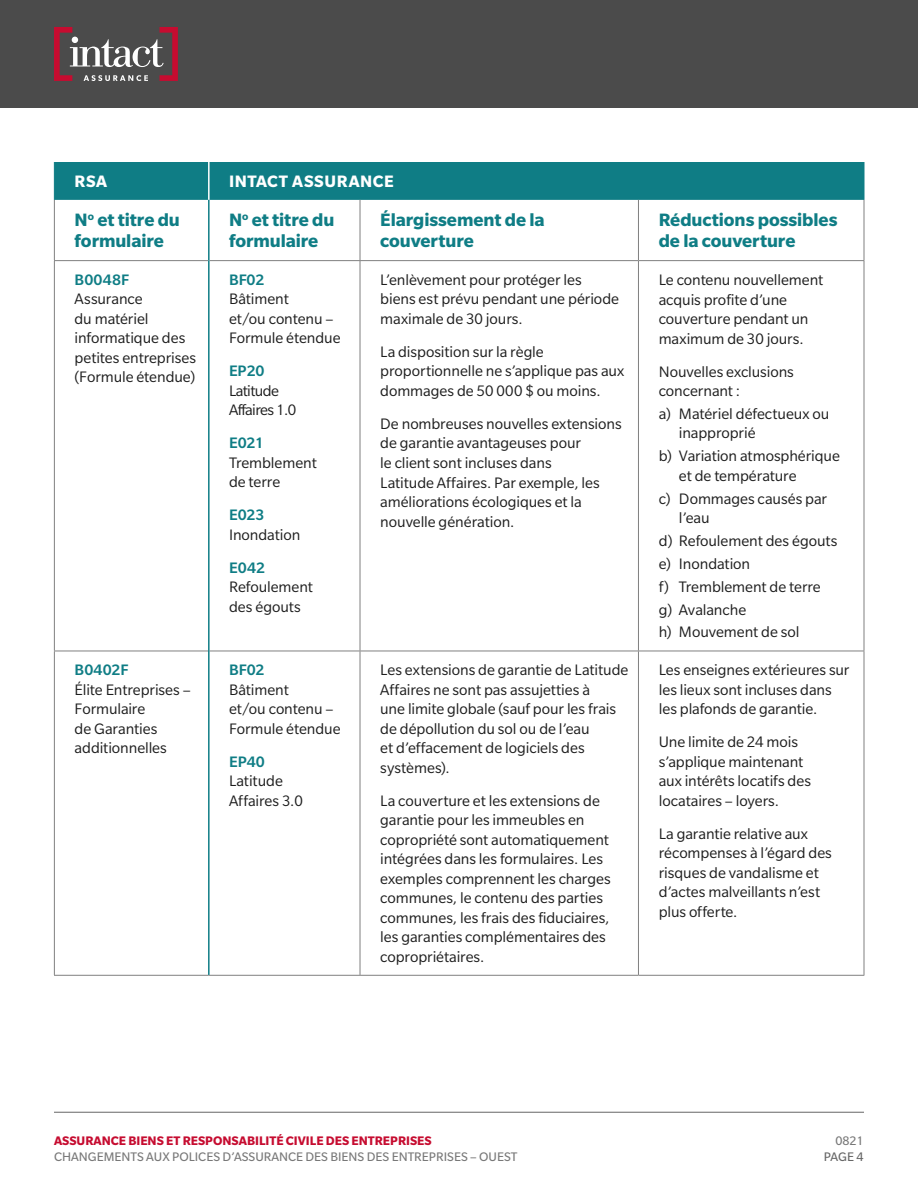
<style>
.page{position:relative;width:918px;height:1188px;background:#fff}
.page>*{position:absolute;margin:0;border:0;box-sizing:border-box;transform-origin:0 0}
.t1{font:700 19.5px/21px "Slate Std";letter-spacing:-.005em;color:#0f7d85}
.t2{font:700 18px "Slate Std";letter-spacing:.03em;color:#fff}
.Body__Table{font:16.5px/19.5px "Slate Std";letter-spacing:-.005em;color:#1e1e1e}
.Body_-_Letters__Tabl{font:16.5px/19.5px "Slate Std";letter-spacing:-.005em;color:#1e1e1e}
.Body__Table-2{font:16.5px/19.5px "Slate Std";letter-spacing:-.035em;color:#1e1e1e}
.t3{font:13.5px "Slate Std";color:#787878}
.t4{font:700 13.5px "Slate Std";color:#c60c30}
.t5{font:13.5px "Slate Std";color:#666}
.s1{font-weight:500;color:#0f7d85}
</style>
<div class="page">
<div style="left:0;top:0;width:918px;height:108px;background:#4b4b4b"></div>
<hr style="left:54px;top:1112px;width:810px;height:1px;background:#666">
<svg style="left:54px;top:27px;width:124px;height:54px"></svg>
<div style="left:55px;top:162px;width:809px;height:38px;background:#0f7d85"></div>
<hr style="left:208px;top:162px;width:2px;height:38px;background:#fff">
<hr style="left:360px;top:200px;width:1px;height:60px;background:#808080">
<hr style="left:638px;top:200px;width:1px;height:60px;background:#808080">
<hr style="left:864px;top:200px;width:1px;height:60px;background:#808080">
<hr style="left:210px;top:260px;width:150px;height:1px;background:#808080">
<hr style="left:360px;top:260px;width:278px;height:1px;background:#808080">
<hr style="left:360px;top:261px;width:1px;height:390px;background:#808080">
<hr style="left:638px;top:260px;width:226px;height:1px;background:#808080">
<hr style="left:638px;top:261px;width:1px;height:390px;background:#808080">
<hr style="left:864px;top:261px;width:1px;height:390px;background:#808080">
<hr style="left:210px;top:651px;width:150px;height:1px;background:#808080">
<hr style="left:360px;top:651px;width:278px;height:1px;background:#808080">
<hr style="left:360px;top:651px;width:1px;height:324px;background:#808080">
<hr style="left:638px;top:651px;width:226px;height:1px;background:#808080">
<hr style="left:638px;top:651px;width:1px;height:324px;background:#808080">
<hr style="left:864px;top:651px;width:1px;height:324px;background:#808080">
<hr style="left:209px;top:975px;width:151px;height:1px;background:#808080">
<hr style="left:360px;top:975px;width:278px;height:1px;background:#808080">
<hr style="left:638px;top:975px;width:226px;height:1px;background:#808080">
<hr style="left:54px;top:200px;width:1px;height:60px;background:#808080">
<hr style="left:54px;top:260px;width:154px;height:1px;background:#808080">
<hr style="left:54px;top:261px;width:1px;height:390px;background:#808080">
<hr style="left:54px;top:651px;width:154px;height:1px;background:#808080">
<hr style="left:54px;top:651px;width:1px;height:324px;background:#808080">
<hr style="left:54px;top:975px;width:155px;height:1px;background:#808080">
<hr style="left:54px;top:162px;width:1px;height:38px;background:#0f7d85">
<hr style="left:864px;top:162px;width:1px;height:38px;background:#0f7d85">
<hr style="left:208px;top:200px;width:2px;height:61px;background:#0f7d85">
<hr style="left:208px;top:261px;width:2px;height:390px;background:#0f7d85">
<hr style="left:208px;top:651px;width:2px;height:324px;background:#0f7d85">
<h1 class="t2" style="left:75px;top:171px;width:34px">RSA</h1>
<h1 class="t2" style="left:229px;top:171px;width:166px">INTACT ASSURANCE</h1>
<h2 class="t1" style="left:75px;top:209px;width:107px">N<sup>o</sup> et titre du formulaire</h2>
<h2 class="t1" style="left:229px;top:209px;width:107px">N<sup>o</sup> et titre du formulaire</h2>
<h2 class="t1" style="left:380px;top:209px;width:166px">Élargissement de la couverture</h2>
<h2 class="t1" style="left:659px;top:209px;width:180px">Réductions possibles de la couverture</h2>
<p class="Body__Table" style="left:75px;top:270px;width:123px"><span class="s1">B0048F<br></span>Assurance<br>du matériel informatique des petites entreprises (Formule étendue)</p>
<p class="Body__Table" style="left:229px;top:270px;width:113px"><span class="s1">BF02<br></span>Bâtiment<br>et/ou contenu –<br>Formule étendue</p>
<p class="Body__Table" style="left:380px;top:270px;width:240px">L’enlèvement pour protéger les biens est prévu pendant une période maximale de 30 jours.</p>
<p class="Body__Table" style="left:380px;top:342px;width:245px">La disposition sur la règle proportionnelle ne s’applique pas aux dommages de 50 000 $ ou moins.</p>
<p class="Body__Table" style="left:380px;top:414px;width:243px">De nombreuses nouvelles extensions de garantie avantageuses pour<br>le client sont incluses dans<br>Latitude Affaires. Par exemple, les améliorations écologiques et la nouvelle génération.</p>
<p class="Body_-_Letters__Tabl" style="left:659px;top:270px;width:166px">Le contenu nouvellement acquis profite d’une couverture pendant un maximum de 30 jours.</p>
<p class="Body_-_Letters__Tabl" style="left:659px;top:361px;width:137px">Nouvelles exclusions concernant :</p>
<p class="Body__Table" style="left:679px;top:404px;width:152px;text-indent:-20px">a) Matériel défectueux ou inapproprié</p>
<p class="Body__Table" style="left:679px;top:446px;width:163px;text-indent:-20px">b) Variation atmosphérique et de température</p>
<p class="Body__Table" style="left:679px;top:489px;width:150px;text-indent:-20px">c) Dommages causés par l’eau</p>
<p class="Body__Table" style="left:659px;top:531px;width:180px">d) Refoulement des égouts</p>
<p class="Body__Table" style="left:659px;top:554px;width:93px">e) Inondation</p>
<p class="Body__Table" style="left:659px;top:577px;width:164px">f) Tremblement de terre</p>
<p class="Body__Table" style="left:659px;top:600px;width:89px">g) Avalanche</p>
<p class="Body__Table" style="left:659px;top:622px;width:142px">h) Mouvement de sol</p>
<p class="Body__Table-2" style="left:229px;top:361px;width:69px"><span class="s1">EP20<br></span>Latitude<br>Affaires 1.0</p>
<p class="Body__Table" style="left:229px;top:433px;width:89px"><span class="s1">E021<br></span>Tremblement de terre</p>
<p class="Body__Table" style="left:229px;top:505px;width:73px"><span class="s1">E023<br></span>Inondation</p>
<p class="Body__Table" style="left:229px;top:558px;width:85px"><span class="s1">E042<br></span>Refoulement des égouts</p>
<p class="Body__Table" style="left:75px;top:660px;width:118px"><span class="s1">B0402F<br></span>Élite Entreprises –<br>Formulaire<br>de Garanties additionnelles</p>
<p class="Body__Table" style="left:229px;top:660px;width:113px"><span class="s1">BF02<br></span>Bâtiment<br>et/ou contenu –<br>Formule étendue</p>
<p class="Body__Table" style="left:229px;top:752px;width:75px"><span class="s1">EP40<br></span>Latitude<br>Affaires 3.0</p>
<p class="Body__Table" style="left:380px;top:660px;width:250px">Les extensions de garantie de Latitude<br>Affaires ne sont pas assujetties à<br>une limite globale (sauf pour les frais de dépollution du sol ou de l’eau<br>et d’effacement de logiciels des systèmes).</p>
<p class="Body__Table" style="left:380px;top:791px;width:232px">La couverture et les extensions de garantie pour les immeubles en copropriété sont automatiquement intégrées dans les formulaires. Les exemples comprennent les charges communes, le contenu des parties communes, les frais des fiduciaires, les garanties complémentaires des copropriétaires.</p>
<p class="Body__Table" style="left:659px;top:660px;width:192px">Les enseignes extérieures sur les lieux sont incluses dans les plafonds de garantie.</p>
<p class="Body__Table" style="left:659px;top:732px;width:154px">Une limite de 24 mois s’applique maintenant aux intérêts locatifs des locataires – loyers.</p>
<p class="Body__Table" style="left:659px;top:824px;width:175px">La garantie relative aux récompenses à l’égard des risques de vandalisme et d’actes malveillants n’est plus offerte.</p>
<p class="t4" style="left:54px;top:1133px;width:379px">ASSURANCE BIENS ET RESPONSABILITÉ CIVILE DES ENTREPRISES</p>
<p class="t3" style="left:54px;top:1150px;width:465px">CHANGEMENTS AUX POLICES D’ASSURANCE DES BIENS DES ENTREPRISES – OUEST</p>
<p class="t3" style="left:835px;top:1134px;width:30px">0821</p>
<p class="t5" style="left:824px;top:1150px;width:41px">PAGE 4</p>
</div>
